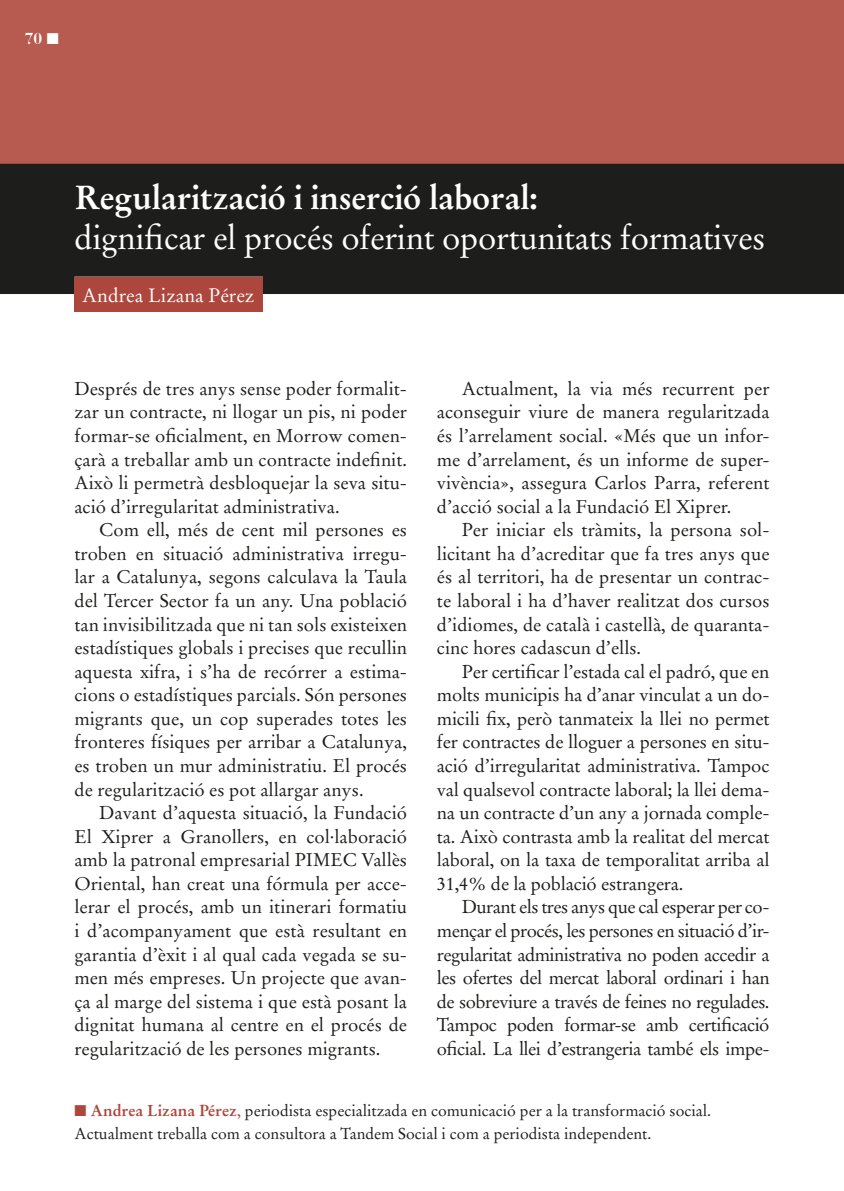
<style>
.page{position:relative;width:844px;height:1191px;background:#fff}
.page>*{position:absolute;margin:0;border:0;box-sizing:border-box;transform-origin:0 0}
.t1{font:33.25px/39.9px "Stempel Garamond LT Std";letter-spacing:-.01em;color:#fff}
.t2{font:19.25px "Stempel Garamond LT Std";color:#fff}
.articulo_-_Txt_norma{font:18.38px/23.6px "Stempel Garamond LT Std";color:#1d1d1b;text-align:justify}
.Articulo_-_1r_parraf{font:18.38px/23.6px "Stempel Garamond LT Std";color:#1d1d1b;text-align:justify}
.stempel1{font:15.75px/22.8px "Stempel Garamond LT Std";color:#1d1d1b}
.t3{font:700 15.75px "Bauer Bodoni Std";color:#fff}
.s1{font-weight:700}
.s2{color:#ad473d}
.s3{font-weight:700;color:#ad473d}
</style>
<div class="page">
<div style="left:0;top:0;width:843px;height:164px;background:#b75a4f"></div>
<div style="left:0;top:164px;width:843px;height:130px;background:#1d1d1b"></div>
<div style="left:74px;top:277px;width:189px;height:34px;background:#ad473d"></div>
<p class="t3" style="left:25px;top:29px;width:35px">70 ■</p>
<p class="t1" style="left:74px;top:178px;width:692px"><span class="s1">Regularització i inserció laboral:<br></span>dignificar el procés oferint oportunitats formatives</p>
<p class="t2" style="left:82px;top:283px;width:174px">Andrea Lizana Pérez</p>
<p class="Articulo_-_1r_parraf" style="left:74px;top:377px;width:334px">Després de tres anys sense poder formalit&shy;zar un contracte, ni llogar un pis, ni poder formar-se oficialment, en Morrow comen&shy;çarà a treballar amb un contracte indefinit.<br>Això li permetrà desbloquejar la seva situ&shy;ació d’irregularitat administrativa.</p>
<p class="articulo_-_Txt_norma" style="left:74px;top:518px;width:334px;text-indent:25px">Com ell, més de cent mil persones es troben en situació administrativa irregu&shy;lar a Catalunya, segons calculava la Taula del Tercer Sector fa un any. Una població tan invisibilitzada que ni tan sols existeixen estadístiques globals i precises que recullin aquesta xifra, i s’ha de recórrer a estima&shy;cions o estadístiques parcials. Són persones migrants que, un cop superades totes les fronteres físiques per arribar a Catalunya, es troben un mur administratiu. El procés de regularització es pot allargar anys.</p>
<p class="articulo_-_Txt_norma" style="left:74px;top:801px;width:334px;text-indent:25px">Davant d’aquesta situació, la Fundació El Xiprer a Granollers, en col·laboració amb la patronal empresarial PIMEC Vallès Oriental, han creat una fórmula per acce&shy;lerar el procés, amb un itinerari formatiu i d’acompanyament que està resultant en garantia d’èxit i al qual cada vegada se su&shy;men més empreses. Un projecte que avan&shy;ça al marge del sistema i que està posant la dignitat humana al centre en el procés de regularització de les persones migrants.</p>
<p class="articulo_-_Txt_norma" style="left:437px;top:377px;width:334px;text-indent:25px">Actualment, la via més recurrent per aconseguir viure de manera regularitzada és l’arrelament social. «Més que un infor&shy;me d’arrelament, és un informe de super&shy;vivència», assegura Carlos Parra, referent d’acció social a la Fundació El Xiprer.</p>
<p class="articulo_-_Txt_norma" style="left:437px;top:518px;width:334px;text-align:left;text-indent:25px">Per iniciar els tràmits, la persona sol· licitant ha d’acreditar que fa tres anys que és al territori, ha de presentar un contrac&shy;te laboral i ha d’haver realitzat dos cursos d’idiomes, de català i castellà, de quaranta&shy;cinc hores cadascun d’ells.</p>
<p class="articulo_-_Txt_norma" style="left:437px;top:659px;width:334px;text-indent:25px">Per certificar l’estada cal el padró, que en molts municipis ha d’anar vinculat a un do&shy;micili fix, però tanmateix la llei no permet fer contractes de lloguer a persones en situ&shy;ació d’irregularitat administrativa. Tampoc val qualsevol contracte laboral; la llei dema&shy;na un contracte d’un any a jornada comple&shy;ta. Això contrasta amb la realitat del mercat laboral, on la taxa de temporalitat arriba al 31,4% de la població estrangera.</p>
<p class="articulo_-_Txt_norma" style="left:437px;top:895px;width:334px;text-indent:25px">Durant els tres anys que cal esperar per co&shy;mençar el procés, les persones en situació d’ir&shy;regularitat administrativa no poden accedir a les ofertes del mercat laboral ordinari i han de sobreviure a través de feines no regulades.<br>Tampoc poden formar-se amb certificació oficial. La llei d’estrangeria també els impe-</p>
<p class="stempel1" style="left:74px;top:1099px;width:638px"><span class="s2">■</span> <span class="s3">Andrea Lizana Pérez</span><span class="s2">,</span> periodista especialitzada en comunicació per a la transformació social.<br>Actualment treballa com a consultora a Tandem Social i com a periodista independent.</p>
</div>
